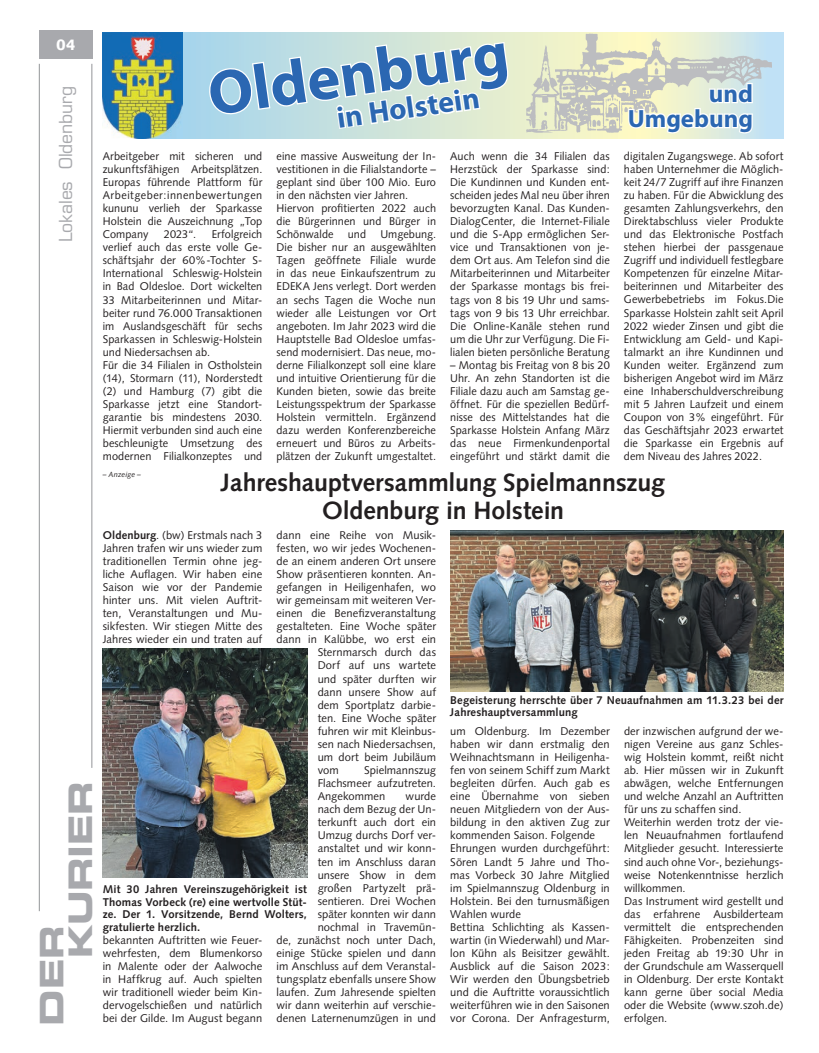
<style>
.page{position:relative;width:819px;height:1053px;background:#fff}
.page>*{position:absolute;margin:0;border:0;box-sizing:border-box;transform-origin:0 0}
.t1{font:700 62.5px "Myriad Pro";color:#2b67b2}
.t2{font:32.5px/28.9px "Eurostile LT Std Bold Ex 2";letter-spacing:-.01em;color:#a8a9ad}
.t3{font:700 30px "Myriad Pro";color:#2b67b2}
.t4{font:700 25px/27.5px "Syntax LT Std";letter-spacing:-.005em;color:#231f20;text-align:center}
.t5{font:700 25px/25px "Myriad Pro";color:#2b67b2;text-align:right}
.t6{font:17.5px "Eurostile LT Std";letter-spacing:-.005em;color:#a8a9ad}
.t7{font:900 15px "Syntax LT Std";color:#fff}
.t8{font:11.25px/13px "Syntax";letter-spacing:.005em;color:#231f20;text-align:justify}
.t9{font:700 11.25px/12.5px "Syntax LT Std";letter-spacing:.01em;color:#231f20;text-align:justify}
.t10{font:italic 7.5px "Syntax LT Std";letter-spacing:.01em;color:#231f20}
.s1{font-weight:700}
</style>
<div class="page">
<hr style="left:39px;top:64px;width:1px;height:847px;background:#939598">
<hr style="left:92px;top:64px;width:1px;height:703px;background:#939598">
<div style="left:39px;top:30px;width:53px;height:29px;background:#a8a9ad"></div>
<svg style="left:182px;top:32px;width:601px;height:107px;background:#c3dfdf"></svg>
<img style="left:103px;top:32px;width:79px;height:107px">
<svg style="left:209px;top:40px;width:301px;height:90px"></svg>
<img style="left:527px;top:32px;width:244px;height:103px">
<svg style="left:627px;top:68px;width:127px;height:71px"></svg>
<img style="left:450px;top:530px;width:333px;height:161px">
<img style="left:103px;top:648px;width:204px;height:229px">
<p class="t7" style="left:56px;top:36px;width:21px">04</p>
<p class="t6" style="left:55px;top:242px;width:158px;rotate:-90deg">Lokales Oldenburg</p>
<p class="t2" style="left:37px;top:958px;width:179px;text-indent:-67px;rotate:-90deg">DER<br>KURIER</p>
<p class="t1" style="left:203px;top:60px;width:304px;rotate:-8deg">Oldenburg</p>
<p class="t3" style="left:335px;top:101px;width:145px;rotate:-8deg">in Holstein</p>
<p class="t5" style="left:627px;top:81px;width:127px">und<br>Umgebung</p>
<p class="t8" style="left:103px;top:149px;width:161px">Arbeitgeber mit sicheren und zukunftsfähigen Arbeitsplätzen.<br>Europas führende Plattform für Arbeitgeber:innenbewertungen kununu verlieh der Sparkasse Holstein die Auszeichnung „Top Company</p>
<p class="t8" style="left:103px;top:228px;width:161px;text-align:left;text-indent:109px">Erfolgreich verlief auch das erste volle Ge&shy;schäftsjahr der 60%-Tochter S-<br>International Schleswig-Holstein in Bad Oldesloe. Dort wickelten<br>33 Mitarbeiterinnen und Mitar&shy;beiter rund 76.000 Transaktionen im Auslandsgeschäft für sechs<br>Sparkassen in Schleswig-Holstein und Niedersachsen ab.<br>Für die 34 Filialen in Ostholstein (14), Stormarn (11), Norderstedt (2) und Hamburg (7) gibt die<br>Sparkasse jetzt eine Standort&shy;garantie bis mindestens 2030.<br>Hiermit verbunden sind auch eine beschleunigte Umsetzung des modernen Filialkonzeptes und</p>
<p class="t8" style="left:164px;top:228px;width:34px">2023“.</p>
<p class="t8" style="left:276px;top:149px;width:161px;text-align:left">eine massive Ausweitung der In&shy;vestitionen in die Filialstandorte – geplant sind über 100 Mio. Euro in den nächsten vier Jahren.<br>Hiervon profitierten 2022 auch die Bürgerinnen und Bürger in<br>Schönwalde</p>
<p class="t8" style="left:276px;top:228px;width:161px;text-indent:104px">Umgebung.<br>Die bisher nur an ausgewählten Tagen geöffnete Filiale wurde in das neue Einkaufszentrum zu EDEKA Jens verlegt. Dort werden an sechs Tagen die Woche nun wieder alle Leistungen vor Ort angeboten. Im Jahr 2023 wird die Hauptstelle Bad Oldesloe umfas&shy;send modernisiert. Das neue, mo&shy;derne Filialkonzept soll eine klare und intuitive Orientierung für die Kunden bieten, sowie das breite Leistungsspektrum der Sparkasse Holstein vermitteln. Ergänzend dazu werden Konferenzbereiche erneuert und Büros zu Arbeits&shy;plätzen der Zukunft umgestaltet.</p>
<p class="t8" style="left:348px;top:228px;width:20px">und</p>
<p class="t8" style="left:450px;top:149px;width:161px">Auch wenn die 34 Filialen das Herzstück der Sparkasse sind:<br>Die Kundinnen und Kunden ent&shy;scheiden jedes Mal neu über ihren bevorzugten Kanal. Das Kunden-DialogCenter, die Internet-Filiale und die S-App ermöglichen Ser&shy;vice und Transaktionen von je&shy;dem Ort aus. Am Telefon sind die Mitarbeiterinnen und Mitarbeiter der Sparkasse montags bis frei&shy;tags von 8 bis 19 Uhr und sams&shy;tags von 9 bis 13 Uhr erreichbar.<br>Die Online-Kanäle stehen rund um die Uhr zur Verfügung. Die Fi&shy;lialen bieten persönliche Beratung</p>
<p class="t8" style="left:450px;top:358px;width:161px">– Montag bis Freitag von 8 bis 20<br>Uhr. An zehn Standorten ist die Filiale dazu auch am Samstag ge&shy;öffnet. Für die speziellen Bedürf&shy;nisse des Mittelstandes hat die Sparkasse Holstein Anfang März das neue Firmenkundenportal eingeführt und stärkt damit die</p>
<p class="t8" style="left:624px;top:149px;width:161px">digitalen Zugangswege. Ab sofort haben Unternehmer die Möglich&shy;keit 24/7 Zugriff auf ihre Finanzen zu haben. Für die Abwicklung des gesamten Zahlungsverkehrs, den Direktabschluss vieler Produkte und das Elektronische Postfach stehen hierbei der passgenaue Zugriff und individuell festlegbare Kompetenzen für einzelne Mitar&shy;beiterinnen und Mitarbeiter des Gewerbebetriebs im Fokus.Die Sparkasse Holstein zahlt seit April 2022 wieder Zinsen und gibt die Entwicklung am Geld- und Kapi&shy;talmarkt an ihre Kundinnen und Kunden weiter. Ergänzend zum bisherigen Angebot wird im März eine Inhaberschuldverschreibung mit 5 Jahren Laufzeit und einem Coupon von 3% eingeführt. Für das Geschäftsjahr 2023 erwartet die Sparkasse ein Ergebnis auf dem Niveau des Jahres 2022.</p>
<p class="t10" style="left:103px;top:470px;width:40px">– Anzeige –</p>
<p class="t4" style="left:221px;top:469px;width:445px">Jahreshauptversammlung Spielmannszug<br>Oldenburg in Holstein</p>
<p class="t8" style="left:276px;top:528px;width:161px">dann eine Reihe von Musik-</p>
<p class="t8" style="left:276px;top:541px;width:161px">festen, wo wir jedes Wochenen-</p>
<p class="t8" style="left:276px;top:554px;width:161px">de an einem anderen Ort unsere</p>
<p class="t8" style="left:276px;top:567px;width:161px">Show präsentieren konnten. An-</p>
<p class="t8" style="left:276px;top:580px;width:161px">gefangen in Heiligenhafen, wo</p>
<p class="t8" style="left:276px;top:593px;width:161px">wir gemeinsam mit weiteren Ver-</p>
<p class="t8" style="left:276px;top:606px;width:161px">einen die Benefizveranstaltung</p>
<p class="t8" style="left:276px;top:620px;width:161px">gestalteten. Eine Woche später</p>
<p class="t8" style="left:276px;top:633px;width:161px">dann in Kalübbe, wo erst ein</p>
<p class="t8" style="left:317px;top:646px;width:120px">Sternmarsch durch das</p>
<p class="t8" style="left:317px;top:659px;width:120px">Dorf auf uns wartete</p>
<p class="t8" style="left:317px;top:672px;width:120px">und später durften wir</p>
<p class="t8" style="left:317px;top:685px;width:120px">dann unsere Show auf</p>
<p class="t8" style="left:317px;top:698px;width:120px">dem Sportplatz darbie-</p>
<p class="t8" style="left:317px;top:711px;width:120px">ten. Eine Woche später</p>
<p class="t8" style="left:317px;top:724px;width:120px">fuhren wir mit Kleinbus-</p>
<p class="t8" style="left:317px;top:737px;width:120px">sen nach Niedersachsen,</p>
<p class="t8" style="left:317px;top:750px;width:120px">um dort beim Jubiläum</p>
<p class="t8" style="left:317px;top:763px;width:23px">vom</p>
<p class="t8" style="left:103px;top:528px;width:161px"><span class="s1">Oldenburg</span>. (bw) Erstmals nach 3<br>Jahren trafen wir uns wieder zum traditionellen Termin ohne jeg&shy;liche Auflagen. Wir haben eine Saison wie vor der Pandemie hinter uns. Mit vielen Auftrit&shy;ten, Veranstaltungen und Mu&shy;sikfesten. Wir stiegen Mitte des Jahres wieder ein und traten auf</p>
<p class="t8" style="left:317px;top:763px;width:120px;text-indent:46px">Spielmannszug Flachsmeer aufzutreten.<br>Angekommen</p>
<p class="t8" style="left:276px;top:789px;width:161px;text-align:right">wurde<br>nach dem Bezug der Un&shy;terkunft auch dort ein<br>Umzug durchs Dorf ver&shy;anstaltet und wir konn-<br>ten im Anschluss daran<br>unsere Show in dem<br>großen Partyzelt prä&shy;sentieren. Drei Wochen<br>später konnten wir dann nochmal in Travemün-<br>de, zunächst noch unter Dach, einige Stücke spielen und dann im Anschluss auf dem Veranstal&shy;tungsplatz ebenfalls unsere Show laufen. Zum Jahresende spielten wir dann weiterhin auf verschie&shy;denen Laternenumzügen in und</p>
<p class="t9" style="left:103px;top:883px;width:206px">Mit 30 Jahren Vereinszugehörigkeit ist Thomas Vorbeck (re) eine wertvolle Stüt&shy;ze. Der 1. Vorsitzende, Bernd Wolters, gratulierte herzlich.</p>
<p class="t8" style="left:103px;top:933px;width:161px">bekannten Auftritten wie Feuer&shy;wehrfesten, dem Blumenkorso in Malente oder der Aalwoche in Haffkrug auf. Auch spielten wir traditionell wieder beim Kin&shy;dervogelschießen und natürlich bei der Gilde. Im August begann</p>
<p class="t9" style="left:450px;top:693px;width:335px">Begeisterung herrschte über 7 Neuaufnahmen am 11.3.23 bei der<br>Jahreshauptversammlung</p>
<p class="t8" style="left:450px;top:724px;width:161px;text-align:left">um Oldenburg. Im Dezember haben wir dann erstmalig den<br>Weihnachtsmann in Heiligenha&shy;fen von seinem Schiff zum Markt begleiten dürfen. Auch gab es eine Übernahme von sieben neuen Mitgliedern von der Aus&shy;bildung in den aktiven Zug zur kommenden Saison. Folgende<br>Ehrungen wurden durchgeführt:<br>Sören Landt 5 Jahre und Tho&shy;mas Vorbeck 30 Jahre Mitglied im Spielmannszug Oldenburg in<br>Holstein. Bei den turnusmäßigen<br>Wahlen wurde<br>Bettina Schlichting als Kassen&shy;wartin (in Wiederwahl) und Mar&shy;lon Kühn als Beisitzer gewählt.<br>Ausblick auf die Saison 2023:<br>Wir werden den Übungsbetrieb und die Auftritte voraussichtlich weiterführen wie in den Saisonen vor Corona. Der Anfragesturm,</p>
<p class="t8" style="left:624px;top:724px;width:161px;text-align:left">der inzwischen aufgrund der we&shy;nigen Vereine aus ganz Schles&shy;wig Holstein kommt, reißt nicht ab. Hier müssen wir in Zukunft abwägen, welche Entfernungen und welche Anzahl an Auftritten für uns zu schaffen sind.<br>Weiterhin werden trotz der vie&shy;len Neuaufnahmen fortlaufend<br>Mitglieder gesucht. Interessierte sind auch ohne Vor-, beziehungs&shy;weise Notenkenntnisse herzlich willkommen.<br>Das Instrument wird gestellt und das erfahrene Ausbilderteam vermittelt die entsprechenden<br>Fähigkeiten. Probenzeiten sind jeden Freitag ab 19:30 Uhr in der Grundschule am Wasserquell in Oldenburg. Der erste Kontakt kann gerne über social Media oder die Website (www.szoh.de) erfolgen.</p>
</div>
